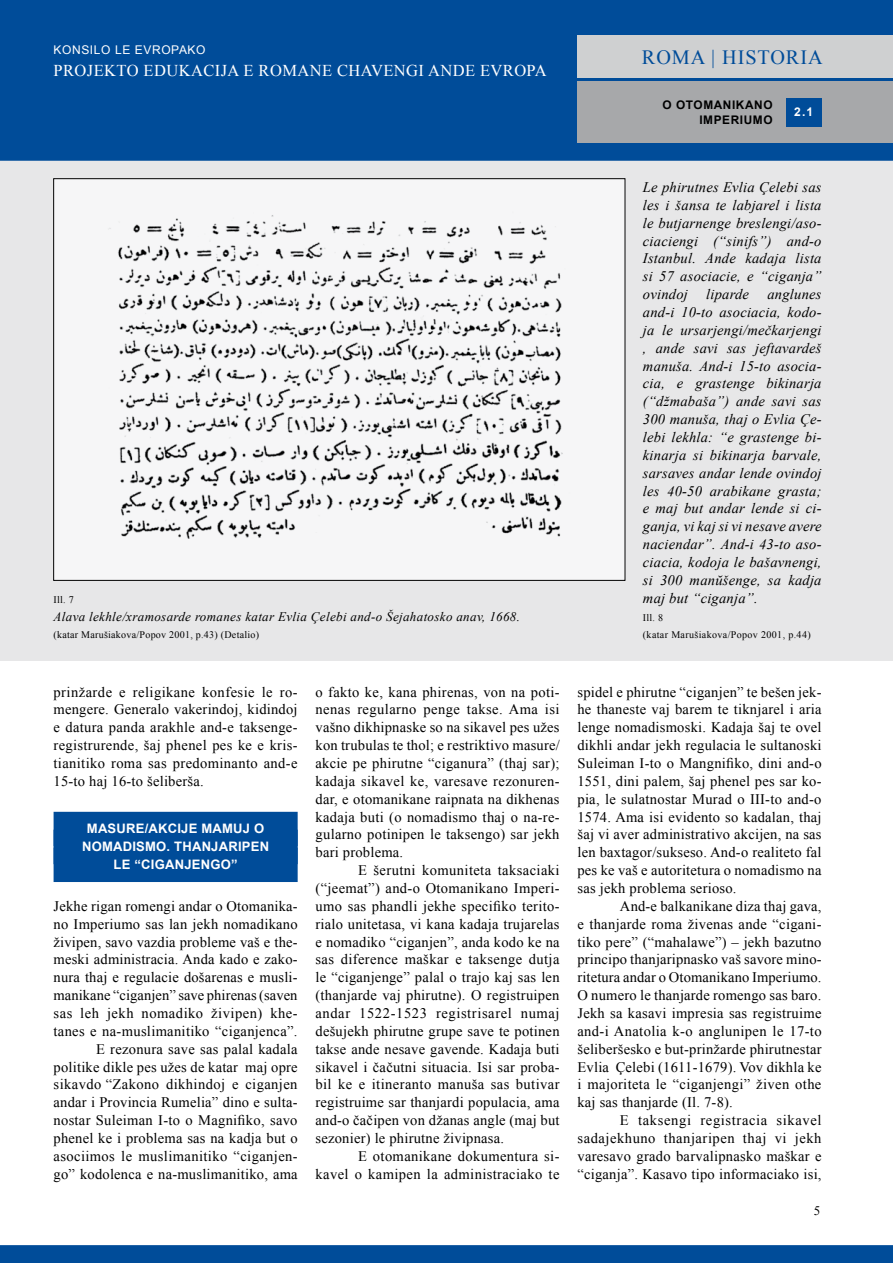
<style>
.page{position:relative;width:893px;height:1263px;background:#fff}
.page>*{position:absolute;margin:0;border:0;box-sizing:border-box;transform-origin:0 0}
.t1{font:20.25px "Times New Roman";letter-spacing:.045em;color:#004c99}
.t2{font:16.5px "Times New Roman";letter-spacing:.025em;color:#fff}
.t3{font:14.55px/17.9px "Times New Roman";letter-spacing:.015em;color:#000;text-align:justify}
.t4{font:italic 14.55px/17.9px "Times New Roman";letter-spacing:.015em;color:#000;text-align:justify}
.t5{font:italic 13.05px "Times New Roman";letter-spacing:.025em;color:#000}
.t6{font:700 13.05px/17.9px "Arial";letter-spacing:.015em;color:#fff;text-align:center}
.t7{font:12px "Arial";letter-spacing:.05em;color:#fff}
.t8{font:700 12px "Arial";color:#fff}
.t9{font:700 11.85px/15px "Arial";letter-spacing:.05em;color:#000;text-align:right}
.t10{font:10.05px/17.9px "Times New Roman";letter-spacing:.025em;color:#000}
</style>
<div class="page">
<div style="left:0;top:149px;width:893px;height:512px;background:#e7e7e8"></div>
<div style="left:0;top:0;width:893px;height:161px;background:#004c99"></div>
<div style="left:0;top:1245px;width:893px;height:18px;background:#004c99"></div>
<img style="left:56px;top:181px;width:567px;height:397px">
<div style="left:54px;top:812px;width:244px;height:34px;background:#004c99"></div>
<div style="left:54px;top:830px;width:244px;height:34px;background:#004c99"></div>
<div style="left:54px;top:847px;width:244px;height:35px;background:#004c99"></div>
<div style="left:577px;top:81px;width:316px;height:62px;background:#a7a8aa"></div>
<div style="left:577px;top:36px;width:316px;height:42px;background:#cfd0d1"></div>
<div style="left:786px;top:98px;width:35px;height:28px;background:#004c99"></div>
<p class="t7" style="left:54px;top:42px;width:18px">KONSILO</p>
<p class="t7" style="left:115px;top:42px;width:47px">LE EVROP</p>
<p class="t7" style="left:179px;top:42px;width:27px">AKO</p>
<p class="t2" style="left:54px;top:59px;width:45px">PROJEKT</p>
<p class="t2" style="left:127px;top:59px;width:53px">O EDUKA</p>
<p class="t2" style="left:203px;top:59px;width:21px">CIJA</p>
<p class="t2" style="left:244px;top:59px;width:53px">E ROMANE</p>
<p class="t2" style="left:337px;top:59px;width:24px">CHAVENGI</p>
<p class="t2" style="left:428px;top:59px;width:65px">ANDEEVR</p>
<p class="t2" style="left:514px;top:59px;width:24px">OPA</p>
<h1 class="t1" style="left:642px;top:44px;width:182px">Roma | His toria</h1>
<p class="t8" style="left:794px;top:104px;width:21px">2.1</p>
<p class="t9" style="left:662px;top:98px;width:112px">O OTOMANIKANO<br>IMPERIUMO</p>
<p class="t10" style="left:54px;top:590px;width:22px">Ill. 7</p>
<p class="t5" style="left:54px;top:607px;width:468px">Alava lekhle/xramosarde romanes katar Evlia Çelebi and-o Šejahatosko anav, 1668.</p>
<p class="t10" style="left:54px;top:626px;width:207px">(katar Marušiakova/Popov 2001, p.43) (Detalio)</p>
<p class="t4" style="left:643px;top:178px;width:180px">Le phirutnes Evlia Çelebi sas les i šansa te labjarel i lista le butjarnenge breslengi/aso&shy;ciaciengi (“sinifs”) and-o Istanbul. Ande kadaja lista si 57 asociacie, e “ciganja” ovindoj</p>
<p class="t4" style="left:643px;top:285px;width:180px;text-indent:125px">anglunes and-i 10-to asociacia, kodo&shy;ja le ursarjengi/mečkarjengi , ande savi sas jeftavardeš manuša. And-i 15-to asocia&shy;cia, e grastenge bikinarja (“džmabaša”) ande savi sas 300 manuša, thaj o Evlia Çe&shy;lebi lekhla: “e grastenge bi&shy;kinarja si bikinarja barvale, sarsaves andar lende ovindoj les 40-50 arabikane grasta; e maj but andar lende si ci&shy;ganja, vi kaj si vi nesave avere naciendar”. And-i 43-to aso&shy;ciacia, kodoja le bašavnengi, si 300 manŭšenge, sa kadja maj but “ciganja”.</p>
<p class="t10" style="left:643px;top:608px;width:169px">Ill. 8<br>(katar Marušiakova/Popov 2001, p.44)</p>
<p class="t4" style="left:706px;top:285px;width:44px">liparde</p>
<p class="t3" style="left:54px;top:682px;width:247px">prinžarde e religikane konfesie le ro&shy;mengere. Generalo vakerindoj, kidindoj e datura panda arakhle and-e taksenge&shy;registrurende, šaj phenel pes ke e kris&shy;tianitiko roma sas predominanto and-e 15-to haj 16-to šeliberša.</p>
<p class="t6" style="left:87px;top:820px;width:40px">MASURE</p>
<p class="t6" style="left:145px;top:820px;width:68px">/AKCIJE MAMU</p>
<p class="t6" style="left:243px;top:820px;width:22px">J O</p>
<p class="t6" style="left:82px;top:838px;width:11px">NOMA</p>
<p class="t6" style="left:114px;top:838px;width:125px">DISMO. THANJARIPEN<br>LE “CIGANJENGO”</p>
<p class="t3" style="left:54px;top:897px;width:246px;text-align:right">Jekhe rigan romengi andar o Otomanika&shy;no Imperiumo sas lan jekh nomadikano živipen, savo vazdia probleme vaš e the&shy;meski administracia. Anda kado e zako&shy;nura thaj e regulacie došarenas e musli&shy;manikane “ciganjen” save phirenas (saven sas leh jekh nomadiko živipen) khe&shy;tanes e na-muslimanitiko “ciganjenca”.<br>E rezonura save sas palal kadala politike dikle pes užes de katar maj opre sikavdo “Zakono dikhindoj e ciganjen andar i Provincia Rumelia” dino e sulta&shy;nostar Suleiman I-to o Magnifiko, savo phenel ke i problema sas na kadja but o asociimos le muslimanitiko “ciganjen&shy;go” kodolenca e na-muslimanitiko, ama</p>
<p class="t3" style="left:315px;top:682px;width:246px">o fakto ke, kana phirenas, von na poti&shy;nenas regularno penge takse. Ama isi vašno dikhipnaske so na sikavel pes užes kon trubulas te thol; e restriktivo masure/ akcie pe phirutne “ciganura” (thaj sar); kadaja sikavel ke, varesave rezonuren&shy;dar, e otomanikane raipnata na dikhenas kadaja buti (o nomadismo thaj o na-re&shy;gularno potinipen le taksengo) sar jekh bari problema.</p>
<p class="t3" style="left:315px;top:861px;width:246px;text-indent:43px">E šerutni komuniteta taksaciaki (“jeemat”) and-o Otomanikano Imperi&shy;umo sas phandli jekhe specifiko terito&shy;rialo unitetasa, vi kana kadaja trujarelas e nomadiko “ciganjen”, anda kodo ke na sas diference maškar e taksenge dutja le “ciganjenge” palal o trajo kaj sas len (thanjarde vaj phirutne). O registruipen andar 1522-1523 registrisarel numaj dešujekh phirutne grupe save te potinen takse ande nesave gavende. Kadaja buti sikavel i čačutni situacia. Isi sar proba&shy;bil ke e itineranto manuša sas butivar registruime sar thanjardi populacia, ama and-o čačipen von džanas angle (maj but sezonier) le phirutne živipnasa.</p>
<p class="t3" style="left:315px;top:1147px;width:246px;text-align:right">E otomanikane dokumentura si-<br>kavel o kamipen la administraciako te</p>
<p class="t3" style="left:577px;top:682px;width:246px">spidel e phirutne “ciganjen” te bešen jek&shy;he thaneste vaj barem te tiknjarel i aria lenge nomadismoski. Kadaja šaj te ovel dikhli andar jekh regulacia le sultanoski Suleiman I-to o Mangnifiko, dini and-o 1551, dini palem, šaj phenel pes sar ko&shy;pia, le sulatnostar Murad o III-to and-o 1574. Ama isi evidento so kadalan, thaj šaj vi aver administrativo akcijen, na sas len baxtagor/sukseso. And-o realiteto fal pes ke vaš e autoritetura o nomadismo na sas jekh problema serioso.</p>
<p class="t3" style="left:577px;top:897px;width:246px;text-indent:43px">And-e balkanikane diza thaj gava, e thanjarde roma živenas ande “cigani&shy;tiko pere” (“mahalawe”) – jekh bazutno principo thanjaripnasko vaš savore mino&shy;ritetura andar o Otomanikano Imperiumo.<br>O numero le thanjarde romengo sas baro.<br>Jekh sa kasavi impresia sas registruime and-i Anatolia k-o anglunipen le 17-to šeliberšesko e but-prinžarde phirutnestar Evlia Çelebi (1611-1679). Vov dikhla ke i majoriteta le “ciganjengi” živen othe kaj sas thanjarde (Il. 7-8).</p>
<p class="t3" style="left:577px;top:1111px;width:246px;text-indent:43px">E taksengi registracia sikavel sadajekhuno thanjaripen thaj vi jekh varesavo grado barvalipnasko maškar e “ciganja”. Kasavo tipo informaciako isi,</p>
</div>
